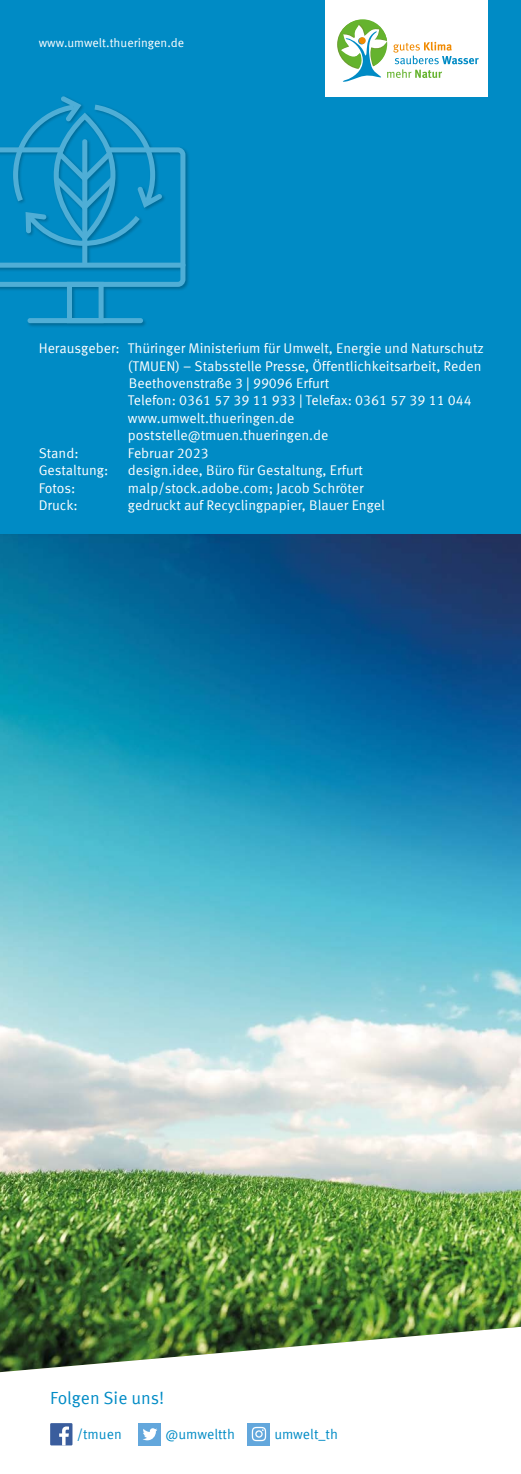
<style>
.page{position:relative;width:521px;height:1474px;background:#fff}
.page>*{position:absolute;margin:0;border:0;box-sizing:border-box;transform-origin:0 0}
.Fließtext_absatz{font:17.5px "Meta Offc Norm";color:#008bc5}
.Fließtext_absatz-2{font:14px/17.3px "Meta Offc Norm";color:#fff;text-align:right}
.Fließtext_absatz-3{font:14px "Meta Offc Norm";color:#008bc5}
.t1{font:12.25px "Meta Offc Norm";color:#fff}
</style>
<div class="page">
<img style="left:0;top:533px;width:521px;height:793px">
<svg style="left:0;top:1326px;width:521px;height:120px"></svg>
<div style="left:0;top:0;width:521px;height:533px;background:#008bc5"></div>
<div style="left:326px;top:0;width:162px;height:96px;background:#fff"></div>
<svg style="left:337px;top:19px;width:142px;height:63px"></svg>
<div style="left:0;top:95px;width:190px;height:232px;background:#000;opacity:.75"></div>
<svg style="left:0;top:96px;width:185px;height:227px"></svg>
<div style="left:139px;top:1422px;width:22px;height:23px;background:#63a7dc"></div>
<svg style="left:143px;top:1428px;width:14px;height:12px"></svg>
<div style="left:248px;top:1422px;width:22px;height:23px;background:#63a7dc"></div>
<div style="left:50px;top:1422px;width:22px;height:23px;background:#3a5d9d"></div>
<svg style="left:59px;top:1426px;width:10px;height:19px"></svg>
<svg style="left:252px;top:1426px;width:14px;height:15px"></svg>
<p class="t1" style="left:39px;top:36px;width:147px">www.umwelt.thueringen.de</p>
<p class="Fließtext_absatz-2" style="left:39px;top:340px;width:447px">Herausgeber: Thüringer Ministerium für Umwelt, Energie und Naturschutz (TMUEN) – Stabsstelle Presse, Öffentlichkeitsarbeit, Reden</p>
<p class="Fließtext_absatz-2" style="left:129px;top:375px;width:202px">Beethovenstraße 3 | 99096 Erfurt</p>
<p class="Fließtext_absatz-2" style="left:128px;top:392px;width:345px">Telefon: 0361 57 39 11 933 | Telefax: 0361 57 39 11 044</p>
<p class="Fließtext_absatz-2" style="left:128px;top:410px;width:168px">www.umwelt.thueringen.de</p>
<p class="Fließtext_absatz-2" style="left:128px;top:427px;width:202px">poststelle@tmuen.thueringen.de</p>
<p class="Fließtext_absatz-2" style="left:39px;top:444px;width:41px">Stand:</p>
<p class="Fließtext_absatz-2" style="left:128px;top:444px;width:82px">Februar 2023</p>
<p class="Fließtext_absatz-2" style="left:39px;top:462px;width:71px">Gestaltung:</p>
<p class="Fließtext_absatz-2" style="left:128px;top:462px;width:236px">design.idee, Büro für Gestaltung, Erfurt</p>
<p class="Fließtext_absatz-2" style="left:39px;top:479px;width:38px">Fotos:</p>
<p class="Fließtext_absatz-2" style="left:128px;top:479px;width:237px">malp/stock.adobe.com; Jacob Schröter</p>
<p class="Fließtext_absatz-2" style="left:39px;top:497px;width:41px">Druck:</p>
<p class="Fließtext_absatz-2" style="left:128px;top:497px;width:258px">gedruckt auf Recyclingpapier, Blauer Engel</p>
<p class="Fließtext_absatz" style="left:50px;top:1387px;width:116px">Folgen Sie uns!</p>
<p class="Fließtext_absatz-3" style="left:77px;top:1426px;width:46px">/tmuen</p>
<p class="Fließtext_absatz-3" style="left:166px;top:1426px;width:71px">@umweltth</p>
<p class="Fließtext_absatz-3" style="left:274px;top:1426px;width:65px">umwelt_th</p>
</div>
